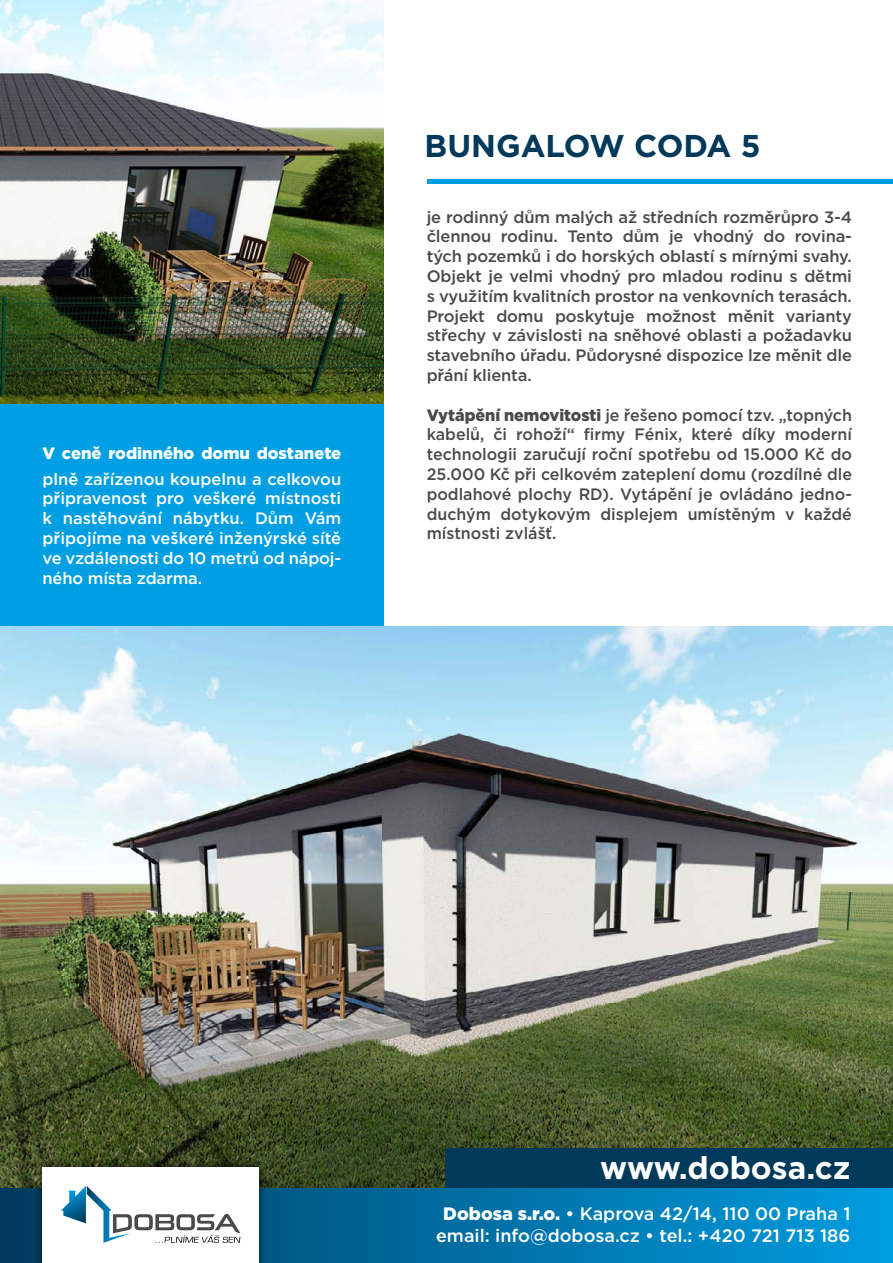
<style>
.page{position:relative;width:893px;height:1263px;background:#fff}
.page>*{position:absolute;margin:0;border:0;box-sizing:border-box;transform-origin:0 0}
.t1{font:700 31.5px "Gotham";color:#fff}
.t2{font:700 31.5px "Gotham";color:#00395a}
.t3{font:500 18px/21.6px "Gotham";color:#fff;text-align:center}
.t4{font:500 16.5px/19.8px "Gotham";letter-spacing:-.01em;color:#4a4a49;text-align:justify}
.t5{font:500 16.5px/19.8px "Gotham";letter-spacing:-.01em;color:#fff;text-align:justify}
.t6{font:900 16.5px "Gotham";color:#fff}
.s1{font-weight:900}
</style>
<div class="page">
<div style="left:0;top:403px;width:384px;height:224px;background:#009fe3"></div>
<img style="left:0;top:0;width:384px;height:403px">
<img style="left:0;top:626px;width:893px;height:562px">
<div style="left:445px;top:1148px;width:448px;height:41px;background:#00395a"></div>
<svg style="left:0;top:1188px;width:893px;height:75px;background:#0076ac"></svg>
<div style="left:34px;top:1158px;width:233px;height:105px;background:#000;opacity:.75"></div>
<div style="left:43px;top:1167px;width:216px;height:96px;background:#fff"></div>
<svg style="left:61px;top:1186px;width:179px;height:57px"></svg>
<hr style="left:427px;top:180px;width:466px;height:4px;background:#009fe3">
<p class="t6" style="left:43px;top:442px;width:300px">V ceně rodinného domu dostanete</p>
<p class="t5" style="left:43px;top:469px;width:300px">plně zařízenou koupelnu a celkovou připravenost pro veškeré místnosti k nastěhování nábytku. Dům Vám připojíme na veškeré inženýrské sítě ve vzdálenosti do 10 metrů od nápoj&shy;ného místa zdarma.</p>
<h1 class="t2" style="left:425px;top:125px;width:338px">BUNGALOW CODA 5</h1>
<p class="t4" style="left:427px;top:207px;width:427px">je rodinný dům malých až středních rozměrůpro 3-4 člennou rodinu. Tento dům je vhodný do rovina&shy;tých pozemků i do horských oblastí s mírnými svahy.<br>Objekt je velmi vhodný pro mladou rodinu s dětmi s využitím kvalitních prostor na venkovních terasách.<br>Projekt domu poskytuje možnost měnit varianty střechy v závislosti na sněhové oblasti a požadavku stavebního úřadu. Půdorysné dispozice lze měnit dle přání klienta.</p>
<p class="t4" style="left:427px;top:405px;width:427px"><span class="s1">Vytápění nemovitosti</span> je řešeno pomocí tzv. „topných kabelů, či rohoží“ firmy Fénix, které díky moderní technologii zaručují roční spotřebu od 15.000 Kč do 25.000 Kč při celkovém zateplení domu (rozdílné dle podlahové plochy RD). Vytápění je ovládáno jedno&shy;duchým dotykovým displejem umístěným v každé místnosti zvlášť.</p>
<h1 class="t1" style="left:600px;top:1147px;width:252px">www.dobosa.cz</h1>
<p class="t3" style="left:436px;top:1203px;width:416px"><span class="s1">Dobosa s.r.o.</span> • Kaprova 42/14, 110 00 Praha 1 email: info@dobosa.cz • tel.: +420 721 713 186</p>
</div>
